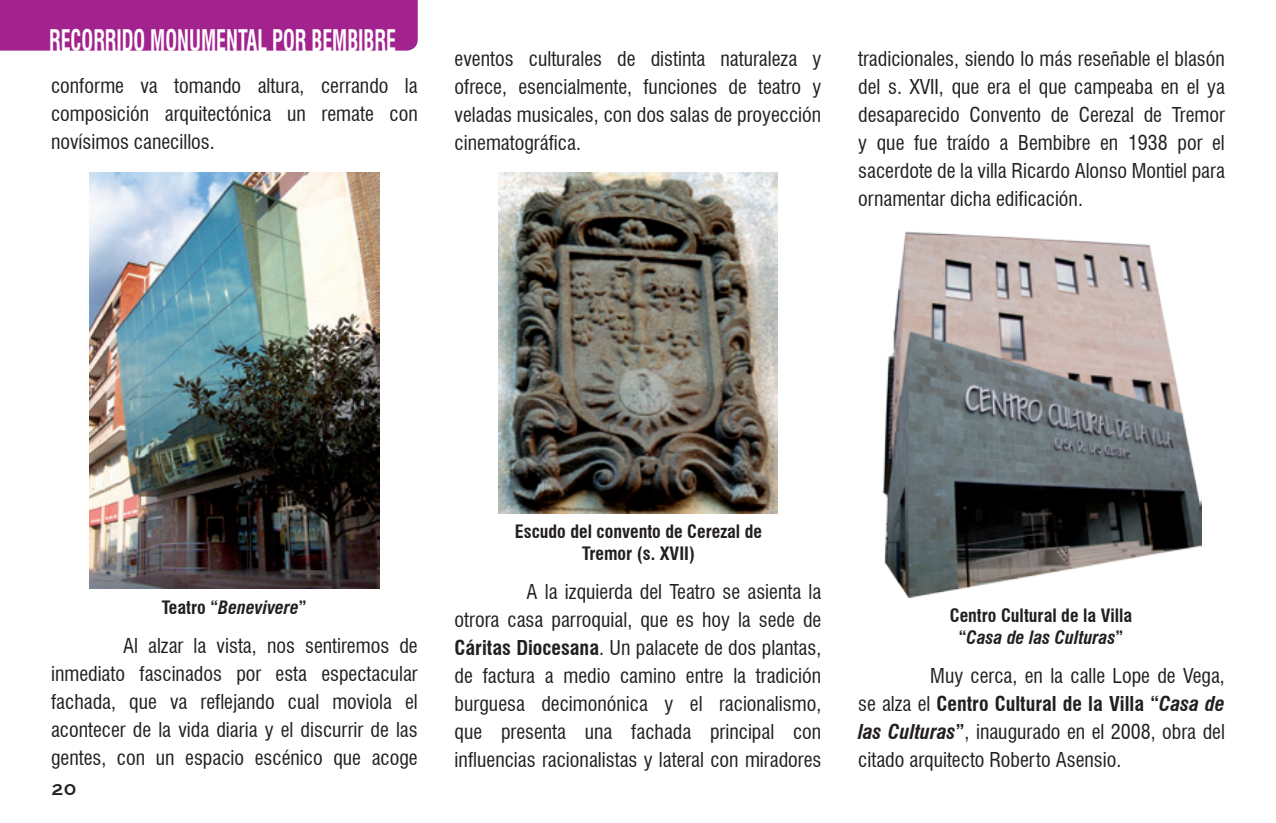
<style>
.page{position:relative;width:1276px;height:823px;background:#fff}
.page>*{position:absolute;margin:0;border:0;box-sizing:border-box;transform-origin:0 0}
.t1{font:700 condensed 29px "Swiss 721 BT";color:#fff;scale:.69 1}
.t2{font:condensed 20px/28px "Swiss 721 BT";color:#231f20;text-align:justify}
.t3{font:700 20px "Copperplate Gothic BT";color:#231f20}
.t4{font:700 condensed 18px "Swiss 721 BT";color:#231f20}
.t5{font:italic 700 condensed 18px "Swiss 721 BT";color:#231f20}
.s1{font-style:normal}
.s2{font-weight:700}
.s3{font-weight:700;font-style:italic}
</style>
<div class="page">
<div style="left:0;top:0;width:418px;height:51px;background:#a2238e"></div>
<img style="left:90px;top:173px;width:289px;height:415px">
<img style="left:498px;top:173px;width:279px;height:340px">
<img style="left:882px;top:231px;width:319px;height:365px">
<p class="t1" style="left:49px;top:23px;width:504px">RECORRIDO MONUMENTAL POR BEMBIBRE</p>
<p class="t2" style="left:51px;top:71px;width:368px">conforme va tomando altura, cerrando la composición arquitectónica un remate con novísimos canecillos.</p>
<p class="t2" style="left:454px;top:45px;width:368px">eventos culturales de distinta naturaleza y ofrece, esencialmente, funciones de teatro y veladas musicales, con dos salas de proyección cinematográfica.</p>
<p class="t2" style="left:858px;top:45px;width:368px">tradicionales, siendo lo más reseñable el blasón del s. XVII, que era el que campeaba en el ya desaparecido Convento de Cerezal de Tremor y que fue traído a Bembibre en 1938 por el sacerdote de la villa Ricardo Alonso Montiel para ornamentar dicha edificación.</p>
<p class="t5" style="left:162px;top:596px;width:147px"><span class="s1">Teatro “</span>Benevivere<span class="s1">”</span></p>
<p class="t2" style="left:51px;top:631px;width:368px;text-indent:72px">Al alzar la vista, nos sentiremos de inmediato fascinados por esta espectacular fachada, que va reflejando cual moviola el acontecer de la vida diaria y el discurrir de las gentes, con un espacio escénico que acoge</p>
<p class="t3" style="left:51px;top:778px;width:27px">20</p>
<p class="t4" style="left:515px;top:520px;width:249px">Escudo del convento de Cerezal de</p>
<p class="t4" style="left:582px;top:542px;width:114px">Tremor (s. XVII)</p>
<p class="t2" style="left:454px;top:577px;width:368px;text-indent:72px">A la izquierda del Teatro se asienta la otrora casa parroquial, que es hoy la sede de <span class="s2">Cáritas Diocesana</span>. Un palacete de dos plantas, de factura a medio camino entre la tradición burguesa decimonónica y el racionalismo, que presenta una fachada principal con influencias racionalistas y lateral con miradores</p>
<p class="t4" style="left:950px;top:604px;width:184px">Centro Cultural de la Villa</p>
<p class="t5" style="left:958px;top:626px;width:166px"><span class="s1">“</span>Casa de las Culturas<span class="s1">”</span></p>
<p class="t2" style="left:858px;top:661px;width:368px;text-indent:72px">Muy cerca, en la calle Lope de Vega, se alza el <span class="s2">Centro Cultural de la Villa “</span><span class="s3">Casa de las Culturas</span><span class="s2">”</span>, inaugurado en el 2008, obra del citado arquitecto Roberto Asensio.</p>
</div>
